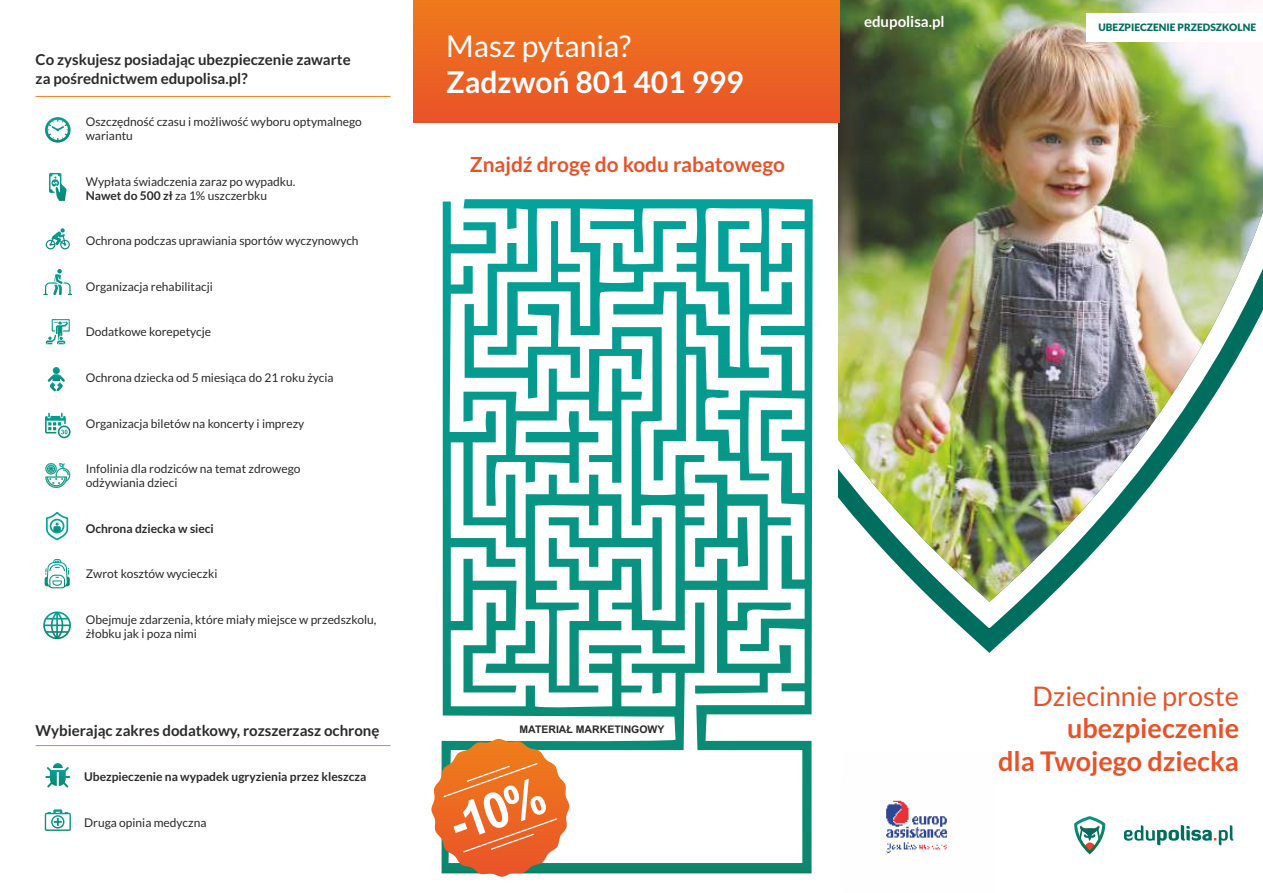
<style>
.page{position:relative;width:1263px;height:893px;background:#fff}
.page>*{position:absolute;margin:0;border:0;box-sizing:border-box;transform-origin:0 0}
.t1{font:700 49.8px "Arial";color:#fff;scale:.91 1}
.t2{font:700 30px "Lato";color:#fff}
.t3{font:30px "Lato";color:#fff}
.t4{font:700 27px/32.4px "Lato";color:#e85229;text-align:right}
.t5{font:27px "Lato";color:#e85229}
.t6{font:700 20.85px "Lato";color:#e85229}
.t7{font:700 15px/19.8px "Lato";color:#2b2929}
.t8{font:700 15px "Lato";color:#fff}
.t9{font:12px/14.4px "Lato";color:#2b2929}
.t10{font:700 12px "Lato";color:#2b2929}
.t11{font:700 10.5px "Arial";color:#2b2929}
.t12{font:900 10.2px "Lato";color:#006e5e}
.s1{font-weight:700}
</style>
<div class="page">
<hr style="left:36px;top:96px;width:354px;height:1px;background:#f0801a">
<svg style="left:46px;top:228px;width:24px;height:21px"></svg>
<svg style="left:49px;top:173px;width:18px;height:28px"></svg>
<svg style="left:43px;top:269px;width:29px;height:26px"></svg>
<hr style="left:36px;top:745px;width:354px;height:1px;background:#f0801a">
<svg style="left:45px;top:809px;width:26px;height:22px"></svg>
<svg style="left:46px;top:319px;width:24px;height:25px"></svg>
<svg style="left:45px;top:117px;width:26px;height:26px"></svg>
<svg style="left:45px;top:413px;width:26px;height:25px"></svg>
<svg style="left:45px;top:463px;width:25px;height:25px"></svg>
<svg style="left:46px;top:511px;width:23px;height:30px"></svg>
<svg style="left:48px;top:367px;width:17px;height:24px"></svg>
<svg style="left:45px;top:763px;width:25px;height:24px"></svg>
<svg style="left:43px;top:611px;width:28px;height:28px"></svg>
<svg style="left:45px;top:559px;width:24px;height:29px"></svg>
<svg style="left:934px;top:602px;width:111px;height:51px"></svg>
<img style="left:838px;top:0;width:425px;height:602px">
<svg style="left:1124px;top:825px;width:110px;height:20px"></svg>
<svg style="left:1074px;top:816px;width:31px;height:38px"></svg>
<div style="left:413px;top:0;width:426px;height:122px;background:linear-gradient(to bottom,#ee7a1c,#e95329)"></div>
<svg style="left:442px;top:199px;width:371px;height:674px"></svg>
<div style="left:1086px;top:13px;width:177px;height:28px;background:#fff"></div>
<svg style="left:431px;top:739px;width:138px;height:138px"></svg>
<img style="left:886px;top:800px;width:61px;height:54px">
<p class="t7" style="left:36px;top:50px;width:317px">Co zyskujesz posiadając ubezpieczenie zawarte za pośrednictwem edupolisa.pl?</p>
<p class="t9" style="left:86px;top:115px;width:278px">Oszczędność czasu i możliwość wyboru optymalnego wariantu</p>
<p class="t9" style="left:86px;top:175px;width:211px">Wypłata świadczenia zaraz po wypadku.<br><span class="s1">Nawet do 500 zł</span> za 1% uszczerbku</p>
<p class="t9" style="left:86px;top:235px;width:274px">Ochrona podczas uprawiania sportów wyczynowych</p>
<p class="t9" style="left:86px;top:280px;width:129px">Organizacja rehabilitacji</p>
<p class="t9" style="left:86px;top:326px;width:127px">Dodatkowe korepetycje</p>
<p class="t9" style="left:86px;top:371px;width:249px">Ochrona dziecka od 5 miesiąca do 21 roku życia</p>
<p class="t9" style="left:86px;top:417px;width:220px">Organizacja biletów na koncerty i imprezy</p>
<p class="t9" style="left:86px;top:462px;width:216px">Infolinia dla rodziców na temat zdrowego odżywiania dzieci</p>
<p class="t10" style="left:86px;top:523px;width:130px">Ochrona dziecka w sieci</p>
<p class="t9" style="left:86px;top:568px;width:133px">Zwrot kosztów wycieczki</p>
<p class="t9" style="left:86px;top:613px;width:292px">Obejmuje zdarzenia, które miały miejsce w przedszkolu, żłobku jak i poza nimi</p>
<p class="t7" style="left:36px;top:721px;width:345px">Wybierając zakres dodatkowy, rozszerzasz ochronę</p>
<p class="t10" style="left:84px;top:771px;width:284px">Ubezpieczenie na wypadek ugryzienia przez kleszcza</p>
<p class="t9" style="left:84px;top:816px;width:124px">Druga opinia medyczna</p>
<h2 class="t3" style="left:446px;top:33px;width:186px">Masz pytania?</h2>
<h2 class="t2" style="left:446px;top:69px;width:299px">Zadzwoń 801 401 999</h2>
<h3 class="t6" style="left:470px;top:155px;width:317px">Znajdź drogę do kodu rabatowego</h3>
<p class="t11" style="left:519px;top:726px;width:147px">MATERIAŁ MARKETINGOWY</p>
<h1 class="t1" style="left:445px;top:808px;width:110px;rotate:-19deg">-10%</h1>
<p class="t8" style="left:864px;top:15px;width:82px">edupolisa.pl</p>
<p class="t12" style="left:1098px;top:23px;width:159px">UBEZPIECZENIE PRZEDSZKOLNE</p>
<h3 class="t5" style="left:1032px;top:684px;width:208px">Dziecinnie proste</h3>
<h3 class="t4" style="left:998px;top:714px;width:243px">ubezpieczenie<br>dla Twojego dziecka</h3>
</div>
